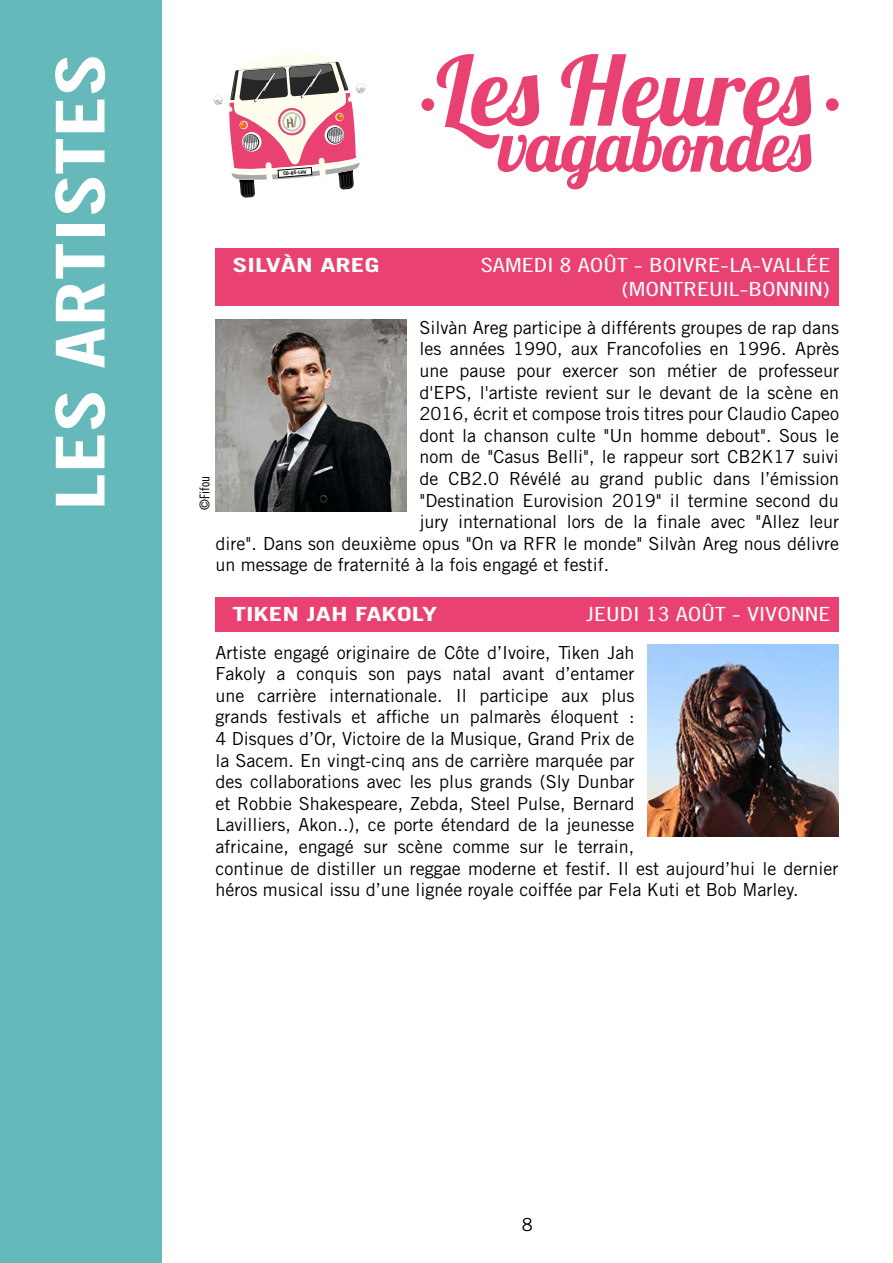
<style>
.page{position:relative;width:893px;height:1263px;background:#fff}
.page>*{position:absolute;margin:0;border:0;box-sizing:border-box;transform-origin:0 0}
.t1{font:67.5px "Trade Gothic Bold Cond Twenty";color:#fff;scale:1.4 1}
.t2{font:19.5px/24px "Trade Gothic Cond Eighteen";color:#fff;text-align:right;scale:1.4 1}
.t3{font:700 19.5px "Trade Gothic";color:#fff;scale:1.4 1}
.t4{font:18px/21.6px "Trade Gothic";color:#000}
.t5{font:13.5px "Trade Gothic Cond Eighteen";color:#000}
.t6{font:700 4.8px "Trade Gothic";color:#000;scale:1.07 1}
</style>
<div class="page">
<div style="left:0;top:0;width:162px;height:1263px;background:#66b9bb"></div>
<div style="left:215px;top:249px;width:624px;height:57px;background:#e94272"></div>
<img style="left:215px;top:320px;width:192px;height:191px">
<img style="left:647px;top:645px;width:192px;height:191px">
<div style="left:215px;top:597px;width:624px;height:34px;background:#e94272"></div>
<div style="left:421px;top:98px;width:13px;height:13px;background:#e94272;border-radius:50%"></div>
<div style="left:826px;top:98px;width:13px;height:13px;background:#e94272;border-radius:50%"></div>
<svg style="left:437px;top:54px;width:374px;height:135px"></svg>
<div style="left:356px;top:84px;width:10px;height:9px;background:#f2f3f3;border-radius:50%"></div>
<svg style="left:214px;top:54px;width:151px;height:144px"></svg>
<h1 class="t1" style="left:39px;top:511px;width:328px;rotate:-90deg">LES ARTISTES</h1>
<p class="t6" style="left:283px;top:171px;width:23px;rotate:-5deg">CD-86-LHV</p>
<p class="t3" style="left:232px;top:254px;width:107px">SILVÀN AREG</p>
<p class="t2" style="left:481px;top:253px;width:251px">SAMEDI 8 AOÛT - BOIVRE-LA-VALLÉE (MONTREUIL-BONNIN)</p>
<p class="t4" style="left:419px;top:316px;width:421px">Silvàn Areg participe à différents groupes de rap dans</p>
<p class="t4" style="left:419px;top:338px;width:421px">les années 1990, aux Francofolies en 1996. Après</p>
<p class="t4" style="left:419px;top:359px;width:421px">une pause pour exercer son métier de professeur</p>
<p class="t4" style="left:419px;top:381px;width:421px">d'EPS, l'artiste revient sur le devant de la scène en</p>
<p class="t4" style="left:419px;top:403px;width:421px">2016, écrit et compose trois titres pour Claudio Capeo</p>
<p class="t4" style="left:419px;top:424px;width:421px">dont la chanson culte "Un homme debout". Sous le</p>
<p class="t4" style="left:419px;top:446px;width:421px">nom de "Casus Belli", le rappeur sort CB2K17 suivi</p>
<p class="t4" style="left:419px;top:467px;width:421px">de CB2.0 Révélé au grand public dans l’émission</p>
<p class="t4" style="left:419px;top:489px;width:421px">"Destination Eurovision 2019" il termine second du</p>
<p class="t4" style="left:419px;top:511px;width:421px">jury international lors de la finale avec "Allez leur</p>
<p class="t4" style="left:215px;top:532px;width:625px">dire". Dans son deuxième opus "On va RFR le monde" Silvàn Areg nous délivre</p>
<p class="t4" style="left:215px;top:554px;width:395px">un message de fraternité à la fois engagé et festif.</p>
<p class="t5" style="left:197px;top:510px;width:36px;rotate:-90deg">©Fifou</p>
<p class="t3" style="left:232px;top:602px;width:148px">TIKEN JAH FAKOLY</p>
<p class="t2" style="left:586px;top:602px;width:176px">JEUDI 13 AOÛT - VIVONNE</p>
<p class="t4" style="left:215px;top:641px;width:625px">Artiste engagé originaire de Côte d’Ivoire, Tiken Jah<br>Fakoly a conquis son pays natal avant d’entamer<br>une carrière internationale. Il participe aux plus<br>grands festivals et affiche un palmarès éloquent :<br>4 Disques d’Or, Victoire de la Musique, Grand Prix de<br>la Sacem. En vingt-cinq ans de carrière marquée par<br>des collaborations avec les plus grands (Sly Dunbar<br>et Robbie Shakespeare, Zebda, Steel Pulse, Bernard<br>Lavilliers, Akon..), ce porte étendard de la jeunesse<br>africaine, engagé sur scène comme sur le terrain,<br>continue de distiller un reggae moderne et festif. Il est aujourd’hui le dernier héros musical issu d’une lignée royale coiffée par Fela Kuti et Bob Marley.</p>
<p class="t4" style="left:522px;top:1214px;width:12px">8</p>
</div>
